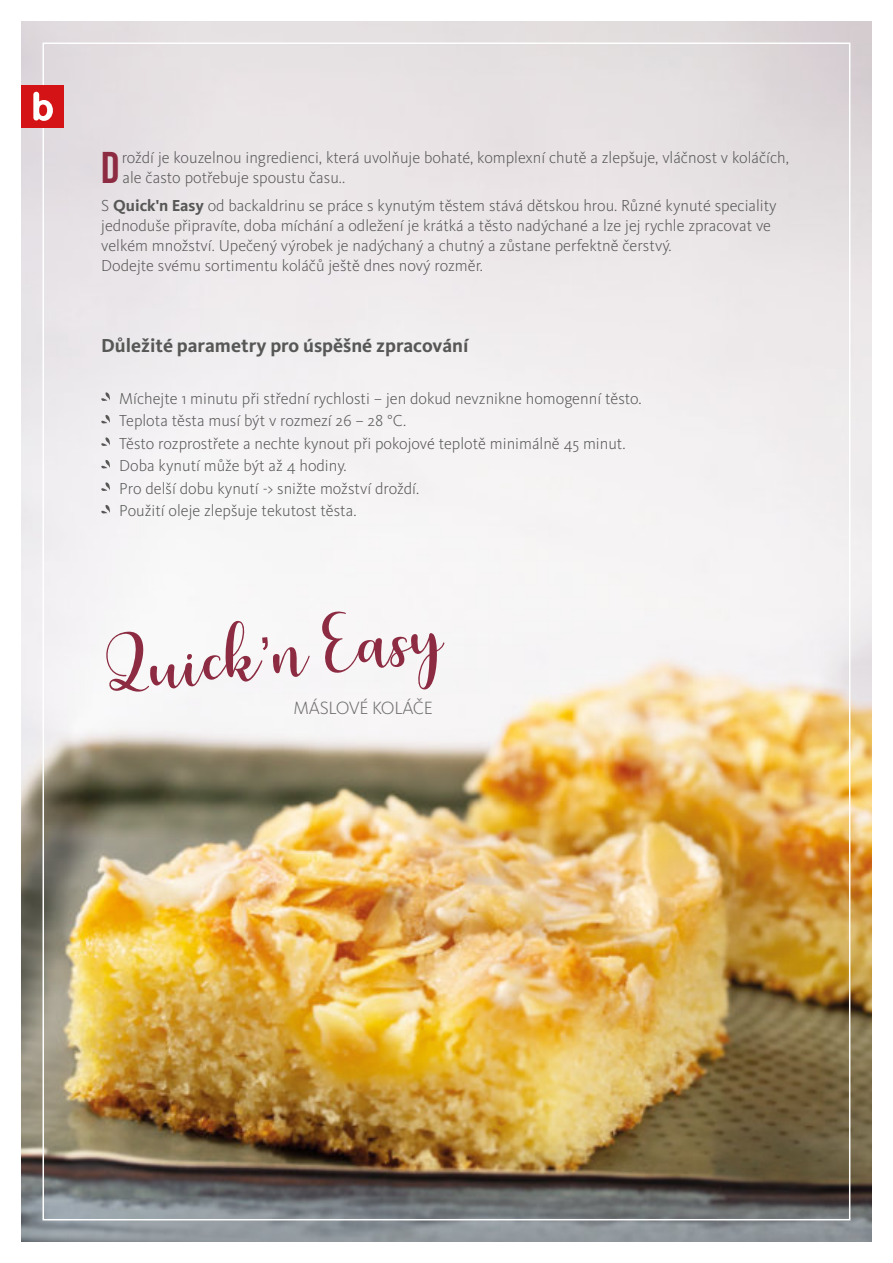
<style>
.page{position:relative;width:893px;height:1263px;background:#fff}
.page>*{position:absolute;margin:0;border:0;box-sizing:border-box;transform-origin:0 0}
.t1{font:54px "Bartleen Script";color:#8c2b41}
.t2{font:700 44.4px "Bebas Neue";color:#8c2b41}
.t3{font:700 19.5px "Kievit Pro";color:#575756}
.t4{font:300 18.45px "Kievit Pro";letter-spacing:-.02em;color:#6f6f6e}
.t5{font:300 16.5px/22.5px "Kievit Pro";color:#575756}
.s1{font-weight:700}
.s2{font-family:"Arial"}
</style>
<div class="page">
<img style="left:21px;top:21px;width:851px;height:1221px">
<svg style="left:101px;top:392px;width:9px;height:9px"></svg>
<svg style="left:101px;top:415px;width:9px;height:9px"></svg>
<svg style="left:101px;top:437px;width:9px;height:9px"></svg>
<svg style="left:101px;top:460px;width:9px;height:9px"></svg>
<svg style="left:101px;top:482px;width:9px;height:9px"></svg>
<svg style="left:101px;top:505px;width:9px;height:9px"></svg>
<div style="left:21px;top:85px;width:43px;height:43px;background:#d41317"></div>
<svg style="left:33px;top:92px;width:20px;height:29px"></svg>
<p class="t5" style="left:122px;top:148px;width:669px">roždí je kouzelnou ingredienci, která uvolňuje bohaté, komplexní chutě a zlepšuje, vláčnost v koláčích,</p>
<p class="t5" style="left:101px;top:197px;width:677px;line-height:19.8px">S <span class="s1">Quick'n Easy</span> od backaldrinu se práce s kynutým těstem stává dětskou hrou. Různé kynuté speciality jednoduše připravíte, doba míchání a odležení je krátká a těsto nadýchané a lze jej rychle zpracovat ve velkém množství. Upečený výrobek je nadýchaný a chutný a zůstane perfektně čerstvý.<br>Dodejte svému sortimentu koláčů ještě dnes nový rozměr.</p>
<h2 class="t2" style="left:101px;top:150px;width:20px">D</h2>
<p class="t5" style="left:123px;top:167px;width:224px">ale často potřebuje spoustu času..</p>
<p class="t3" style="left:101px;top:337px;width:369px">Důležité parametry pro úspěšné zpracování</p>
<p class="t5" style="left:119px;top:388px;width:524px">Míchejte 1 minutu při střední rychlosti – jen dokud nevznikne homogenní těsto.<br>Teplota těsta musí být v rozmezí 26 – 28 °C.<br>Těsto rozprostřete a nechte kynout při pokojové teplotě minimálně 45 minut.<br>Doba kynutí může být až 4 hodiny.<br>Pro delší dobu kynutí -&gt; snižte možství droždí.<br>Použití oleje zlepšuje tekutost těsta.</p>
<h1 class="t1" style="left:101px;top:635px;width:341px;rotate:-6deg">Quick<span class="s2">’</span>n Easy</h1>
<p class="t4" style="left:294px;top:700px;width:141px">MÁSLOVÉ KOLÁČE</p>
</div>
